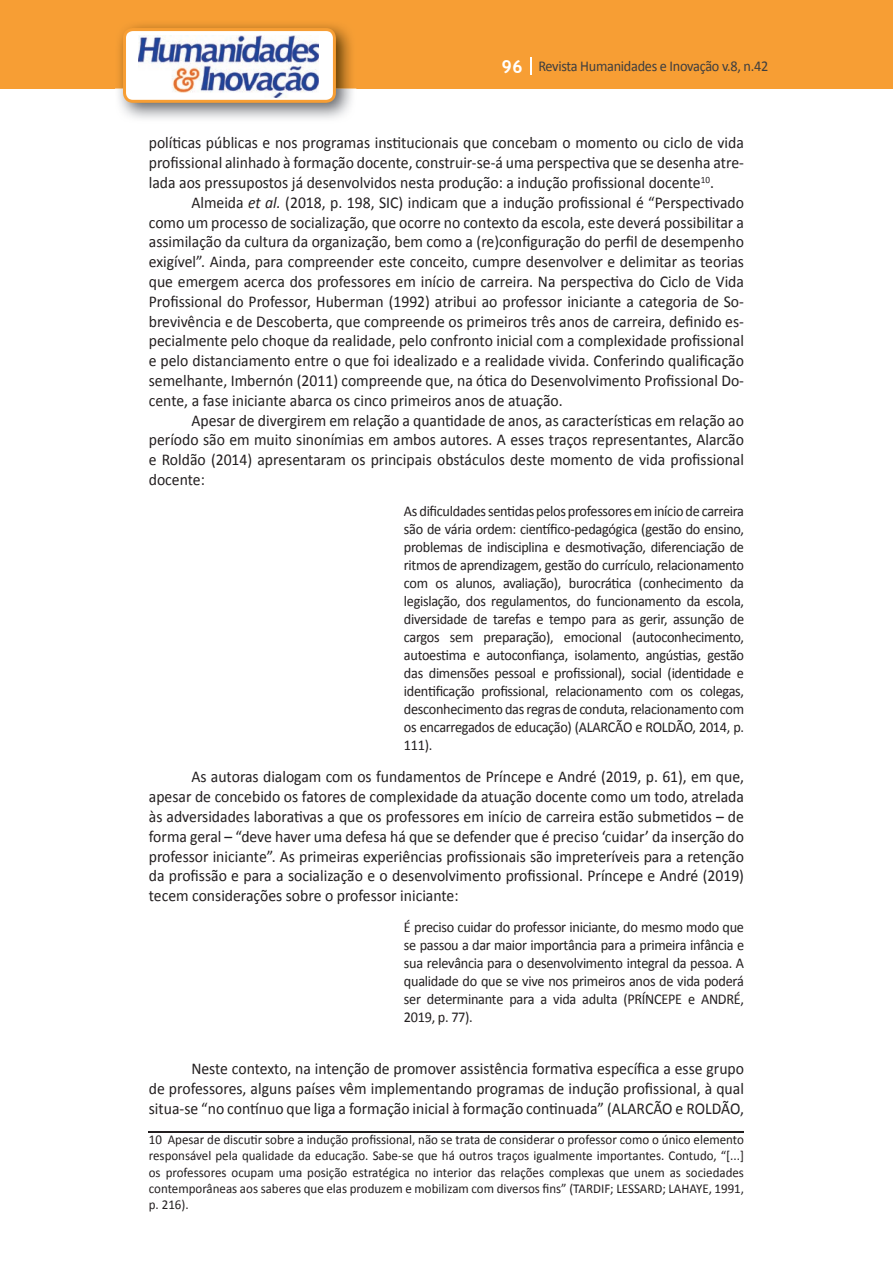
<style>
.page{position:relative;width:893px;height:1263px;background:#fff}
.page>*{position:absolute;margin:0;border:0;box-sizing:border-box;transform-origin:0 0}
.t1{font:16.5px/19.8px "Calibri";color:#231f20;text-align:justify;scale:.95 1}
.t2{font:15px/18px "Calibri";letter-spacing:-.02em;color:#231f20;text-align:justify;scale:.95 1}
.t3{font:15px "Calibri";letter-spacing:-.02em;color:#3e3e3f;scale:.95 1}
.t4{font:13.5px/16.2px "Calibri";color:#231f20;text-align:justify;scale:.96 1}
.s1{font-family:"Trebuchet MS";font-weight:700;font-size:18px;color:#fff}
.s2{font-style:italic}
</style>
<div class="page">
<div style="left:0;top:0;width:893px;height:88px;background:#f79e34"></div>
<svg style="left:530px;top:57px;width:2px;height:18px"></svg>
<img style="left:115px;top:24px;width:241px;height:95px">
<svg style="left:123px;top:28px;width:213px;height:75px"></svg>
<hr style="left:149px;top:1131px;width:595px;height:2px;background:#231f20">
<p class="t3" style="left:501px;top:57px;width:282px"><span class="s1">96</span> Revista Humanidades e Inovação v.8, n.42</p>
<p class="t1" style="left:149px;top:133px;width:628px">políticas públicas e nos programas institucionais que concebam o momento ou ciclo de vida profissional alinhado à formação docente, construir-se-á uma perspectiva que se desenha atre&shy;lada aos pressupostos já desenvolvidos nesta produção: a indução profissional docente<sup>10</sup>.</p>
<p class="t1" style="left:149px;top:193px;width:628px;text-indent:43px">Almeida <span class="s2">et al.</span> (2018, p. 198, SIC) indicam que a indução profissional é “Perspectivado como um processo de socialização, que ocorre no contexto da escola, este deverá possibilitar a assimilação da cultura da organização, bem como a (re)configuração do perfil de desempenho exigível”. Ainda, para compreender este conceito, cumpre desenvolver e delimitar as teorias que emergem acerca dos professores em início de carreira. Na perspectiva do Ciclo de Vida Profissional do Professor, Huberman (1992) atribui ao professor iniciante a categoria de So&shy;brevivência e de Descoberta, que compreende os primeiros três anos de carreira, definido es&shy;pecialmente pelo choque da realidade, pelo confronto inicial com a complexidade profissional e pelo distanciamento entre o que foi idealizado e a realidade vivida. Conferindo qualificação semelhante, Imbernón (2011) compreende que, na ótica do Desenvolvimento Profissional Do&shy;cente, a fase iniciante abarca os cinco primeiros anos de atuação.</p>
<p class="t1" style="left:149px;top:410px;width:628px;text-indent:43px">Apesar de divergirem em relação a quantidade de anos, as características em relação ao período são em muito sinonímias em ambos autores. A esses traços representantes, Alarcão e Roldão (2014) apresentaram os principais obstáculos deste momento de vida profissional docente:</p>
<p class="t2" style="left:404px;top:502px;width:360px">As dificuldades sentidas pelos professores em início de carreira são de vária ordem: científico-pedagógica (gestão do ensino, problemas de indisciplina e desmotivação, diferenciação de ritmos de aprendizagem, gestão do currículo, relacionamento com os alunos, avaliação), burocrática (conhecimento da legislação, dos regulamentos, do funcionamento da escola, diversidade de tarefas e tempo para as gerir, assunção de cargos sem preparação), emocional (autoconhecimento, autoestima e autoconfiança, isolamento, angústias, gestão das dimensões pessoal e profissional), social (identidade e identificação profissional, relacionamento com os colegas, desconhecimento das regras de conduta, relacionamento com os encarregados de educação) (ALARCÃO e ROLDÃO, 2014, p.<br>111).</p>
<p class="t1" style="left:149px;top:767px;width:628px;text-indent:43px">As autoras dialogam com os fundamentos de Príncepe e André (2019, p. 61), em que, apesar de concebido os fatores de complexidade da atuação docente como um todo, atrelada às adversidades laborativas a que os professores em início de carreira estão submetidos – de forma geral – “deve haver uma defesa há que se defender que é preciso ‘cuidar’ da inserção do professor iniciante”. As primeiras experiências profissionais são impreteríveis para a retenção da profissão e para a socialização e o desenvolvimento profissional. Príncepe e André (2019) tecem considerações sobre o professor iniciante:</p>
<p class="t2" style="left:404px;top:918px;width:360px">É preciso cuidar do professor iniciante, do mesmo modo que se passou a dar maior importância para a primeira infância e sua relevância para o desenvolvimento integral da pessoa. A qualidade do que se vive nos primeiros anos de vida poderá ser determinante para a vida adulta (PRÍNCEPE e ANDRÉ, 2019, p. 77).</p>
<p class="t1" style="left:149px;top:1059px;width:628px;text-indent:43px">Neste contexto, na intenção de promover assistência formativa específica a esse grupo de professores, alguns países vêm implementando programas de indução profissional, à qual situa-se “no contínuo que liga a formação inicial à formação continuada” (ALARCÃO e ROLDÃO,</p>
<p class="t4" style="left:149px;top:1132px;width:621px">10 Apesar de discutir sobre a indução profissional, não se trata de considerar o professor como o único elemento responsável pela qualidade da educação. Sabe-se que há outros traços igualmente importantes. Contudo, “[...] os professores ocupam uma posição estratégica no interior das relações complexas que unem as sociedades contemporâneas aos saberes que elas produzem e mobilizam com diversos fins” (TARDIF; LESSARD; LAHAYE, 1991, p. 216).</p>
</div>
